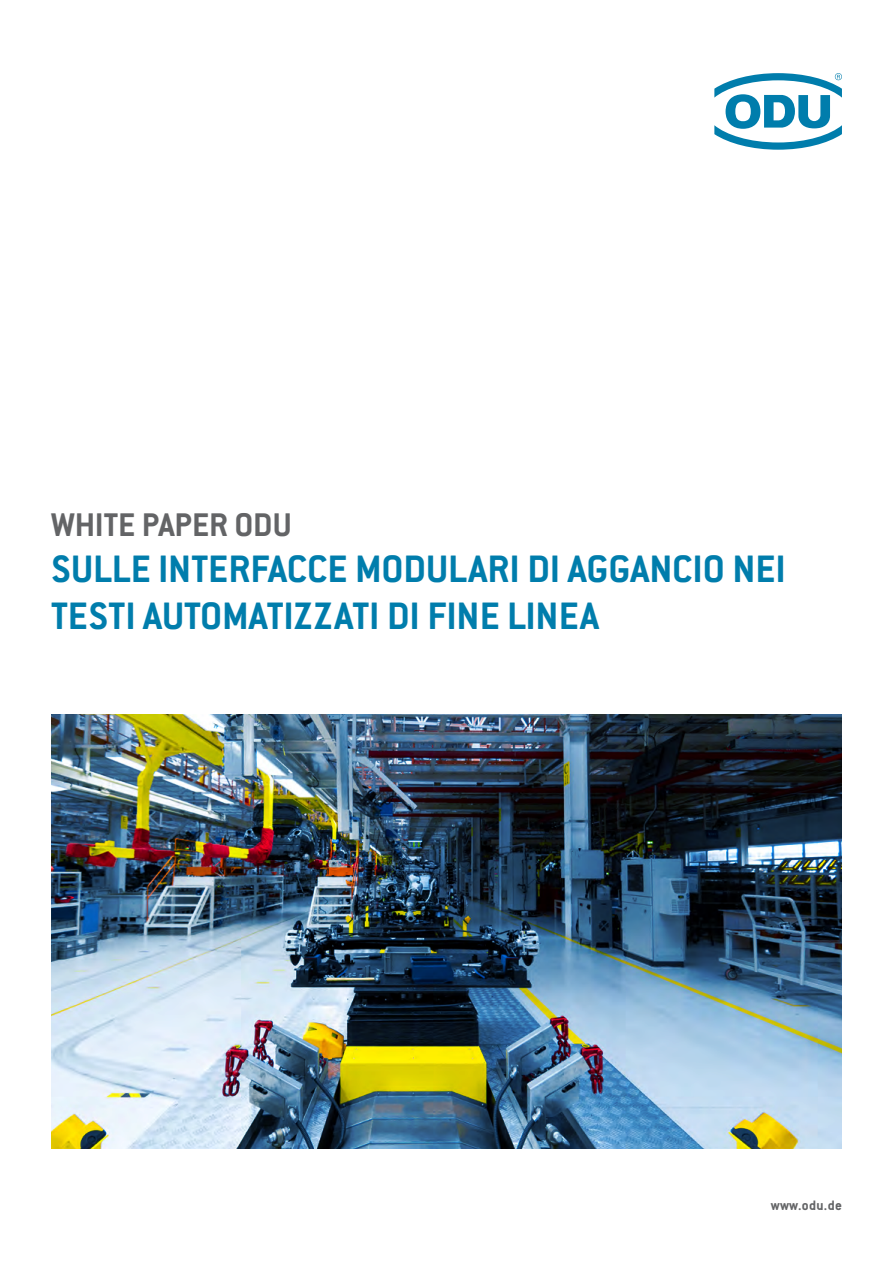
<style>
.page{position:relative;width:893px;height:1263px;background:#fff}
.page>*{position:absolute;margin:0;border:0;box-sizing:border-box;transform-origin:0 0}
.t1{font:700 42px/46.5px "ITC Conduitfor ODU";color:#007dac}
.t2{font:700 36px "ITC Conduitfor ODU";color:#636466}
.t3{font:700 15px "ITC Conduitfor ODU";letter-spacing:.02em;color:#636466}
</style>
<div class="page">
<svg style="left:714px;top:73px;width:128px;height:77px"></svg>
<img style="left:51px;top:714px;width:791px;height:434px">
<p class="t2" style="left:51px;top:503px;width:242px">WHITE PAPER ODU</p>
<p class="t1" style="left:51px;top:545px;width:736px">SULLE INTERFACCE MODULARI DI AGGANCIO NEI<br>TESTI AUTOMATIZZATI DI FINE LINEA</p>
<p class="t3" style="left:771px;top:1196px;width:73px">www.odu.de</p>
</div>
